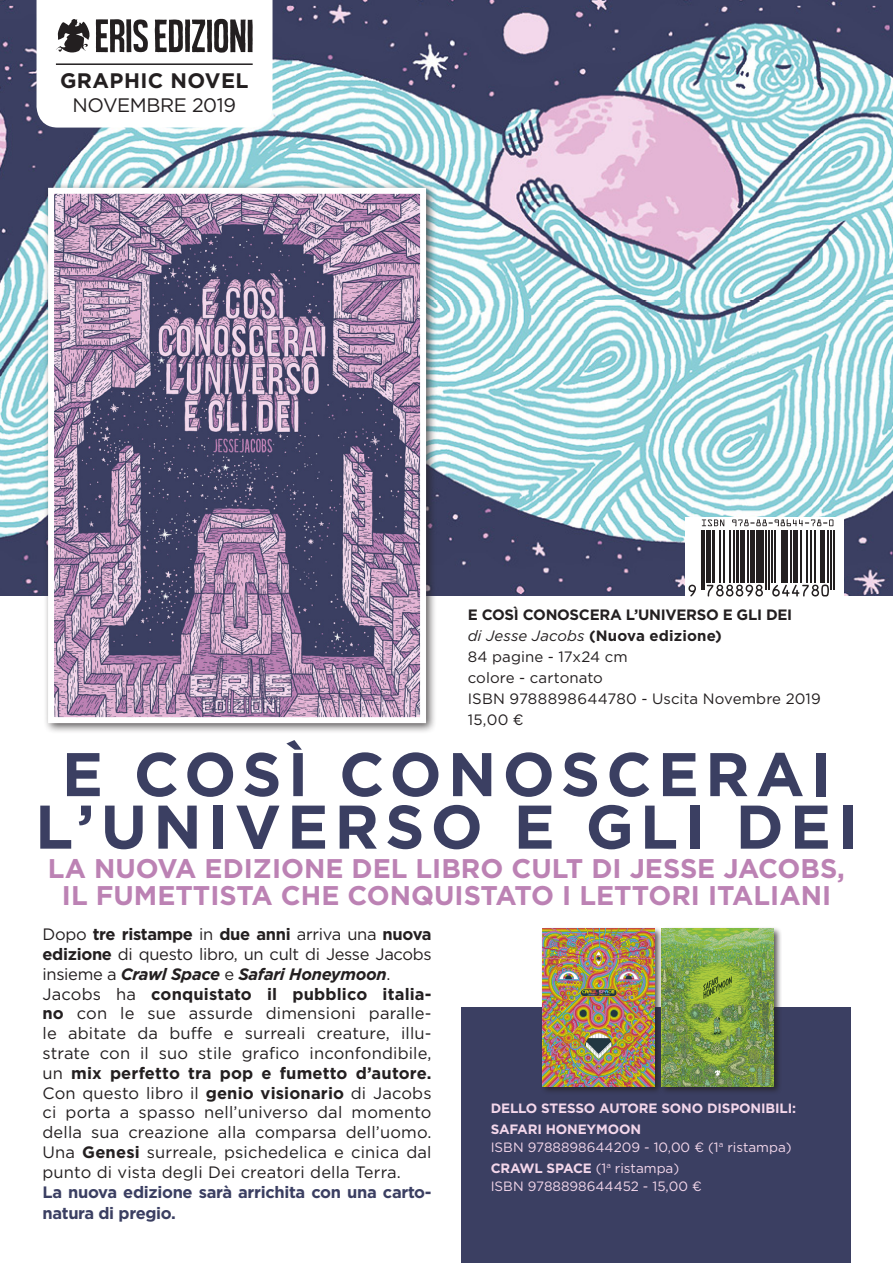
<style>
.page{position:relative;width:893px;height:1263px;background:#fff}
.page>*{position:absolute;margin:0;border:0;box-sizing:border-box;transform-origin:0 0}
.t1{font:700 61.5px/52.5px "Gotham";letter-spacing:.1em;color:#3b3f62;text-align:center}
.t2{font:700 27px/27px "Gotham";color:#bc82b4;text-align:center}
.t3{font:700 21px "Gotham";letter-spacing:.02em;color:#231f20}
.t4{font:19.5px "Gotham";letter-spacing:-.02em;color:#231f20}
.t5{font:16.5px/19.8px "Gotham";letter-spacing:.01em;color:#231f20;text-align:justify}
.t6{font:700 16.5px/21px "Gotham";letter-spacing:-.02em;color:#3b3f62}
.t7{font:15px "Gotham";letter-spacing:.005em;color:#231f20}
.t8{font:700 15px "Gotham";letter-spacing:-.02em;color:#231f20}
.t9{font:700 15px "Gotham";letter-spacing:.01em;color:#231f20}
.t10{font:13.5px "Gotham";color:#f4d7eb}
.t11{font:700 13.5px "Gotham";letter-spacing:-.01em;color:#f4d7eb}
.s1{font-weight:400;font-style:italic}
.s2{font-weight:700}
.s3{font-weight:700;font-style:italic}
</style>
<div class="page">
<img style="left:0;top:0;width:893px;height:595px">
<div style="left:461px;top:1008px;width:389px;height:255px;background:#3b3f62"></div>
<svg style="left:37px;top:0;width:236px;height:128px"></svg>
<hr style="left:56px;top:63px;width:197px;height:2px;background:#231f20">
<div style="left:540px;top:926px;width:123px;height:169px;background:#231f20;opacity:.75"></div>
<img style="left:543px;top:929px;width:111px;height:158px">
<div style="left:659px;top:926px;width:123px;height:169px;background:#231f20;opacity:.75"></div>
<img style="left:662px;top:929px;width:111px;height:158px">
<div style="left:43px;top:183px;width:394px;height:551px;background:#231f20;opacity:.75"></div>
<img style="left:55px;top:195px;width:364px;height:521px">
<div style="left:48px;top:188px;width:378px;height:535px;border:6px solid #fff"></div>
<svg style="left:685px;top:517px;width:159px;height:80px"></svg>
<svg style="left:702px;top:519px;width:22px;height:7px"></svg>
<svg style="left:732px;top:519px;width:101px;height:7px"></svg>
<svg style="left:688px;top:585px;width:8px;height:11px"></svg>
<hr style="left:701px;top:530px;width:1px;height:60px;background:#231f20">
<hr style="left:704px;top:530px;width:1px;height:60px;background:#231f20">
<div style="left:706px;top:530px;width:5px;height:53px;background:#231f20"></div>
<hr style="left:712px;top:530px;width:3px;height:53px;background:#231f20">
<hr style="left:719px;top:530px;width:2px;height:53px;background:#231f20">
<hr style="left:723px;top:530px;width:2px;height:53px;background:#231f20">
<hr style="left:729px;top:530px;width:1px;height:53px;background:#231f20">
<hr style="left:733px;top:530px;width:2px;height:53px;background:#231f20">
<hr style="left:736px;top:530px;width:3px;height:53px;background:#231f20">
<hr style="left:740px;top:530px;width:4px;height:53px;background:#231f20">
<hr style="left:747px;top:530px;width:2px;height:53px;background:#231f20">
<hr style="left:750px;top:530px;width:4px;height:53px;background:#231f20">
<svg style="left:707px;top:585px;width:56px;height:11px"></svg>
<hr style="left:756px;top:530px;width:2px;height:53px;background:#231f20">
<hr style="left:760px;top:530px;width:4px;height:53px;background:#231f20">
<hr style="left:765px;top:530px;width:2px;height:60px;background:#231f20">
<hr style="left:768px;top:530px;width:2px;height:60px;background:#231f20">
<hr style="left:771px;top:530px;width:1px;height:53px;background:#231f20">
<hr style="left:774px;top:530px;width:1px;height:53px;background:#231f20">
<hr style="left:781px;top:530px;width:1px;height:53px;background:#231f20">
<hr style="left:784px;top:530px;width:4px;height:53px;background:#231f20">
<hr style="left:791px;top:530px;width:1px;height:53px;background:#231f20">
<hr style="left:794px;top:530px;width:4px;height:53px;background:#231f20">
<hr style="left:801px;top:530px;width:1px;height:53px;background:#231f20">
<hr style="left:806px;top:530px;width:1px;height:53px;background:#231f20">
<hr style="left:810px;top:530px;width:2px;height:53px;background:#231f20">
<hr style="left:815px;top:530px;width:1px;height:53px;background:#231f20">
<svg style="left:772px;top:584px;width:57px;height:12px"></svg>
<hr style="left:820px;top:530px;width:4px;height:53px;background:#231f20">
<hr style="left:827px;top:530px;width:2px;height:53px;background:#231f20">
<hr style="left:830px;top:530px;width:1px;height:60px;background:#231f20">
<hr style="left:833px;top:530px;width:1px;height:60px;background:#231f20">
<p class="t3" style="left:60px;top:67px;width:190px">GRAPHIC NOVEL</p>
<p class="t4" style="left:73px;top:93px;width:165px">NOVEMBRE 2019</p>
<p class="t8" style="left:468px;top:605px;width:326px">E COSÌ CONOSCERA L’UNIVERSO E GLI DEI</p>
<p class="t9" style="left:468px;top:626px;width:256px"><span class="s1">di Jesse Jacobs</span> (Nuova edizione)</p>
<p class="t7" style="left:468px;top:647px;width:161px">84 pagine - 17x24 cm</p>
<p class="t7" style="left:468px;top:668px;width:137px">colore - cartonato</p>
<p class="t7" style="left:468px;top:689px;width:354px">ISBN 9788898644780 - Uscita Novembre 2019</p>
<p class="t7" style="left:468px;top:710px;width:58px">15,00 €</p>
<p class="t1" style="left:35px;top:748px;width:824px">E COSÌ CONOSCERAI<br>L’UNIVERSO E GLI DEI</p>
<p class="t2" style="left:48px;top:854px;width:798px">LA NUOVA EDIZIONE DEL LIBRO CULT DI JESSE JACOBS,<br>IL FUMETTISTA CHE CONQUISTATO I LETTORI ITALIANI</p>
<p class="t5" style="left:43px;top:924px;width:391px">Dopo <span class="s2">tre ristampe</span> in <span class="s2">due anni</span> arriva una <span class="s2">nuova edizione</span> di questo libro, un cult di Jesse Jacobs insieme a <span class="s3">Crawl Space</span> e <span class="s3">Safari Honeymoon</span>.</p>
<p class="t5" style="left:43px;top:983px;width:391px">Jacobs ha <span class="s2">conquistato il pubblico italia&shy;no</span> con le sue assurde dimensioni paralle&shy;le abitate da buffe e surreali creature, illu&shy;strate con il suo stile grafico inconfondibile, un <span class="s2">mix perfetto tra pop e fumetto d’autore.<br></span>Con questo libro il <span class="s2">genio visionario</span> di Jacobs ci porta a spasso nell’universo dal momento della sua creazione alla comparsa dell’uomo.<br>Una <span class="s2">Genesi</span> surreale, psichedelica e cinica dal punto di vista degli Dei creatori della Terra.</p>
<p class="t6" style="left:43px;top:1181px;width:391px">La nuova edizione sarà arrichita con una carto&shy;natura di pregio.</p>
<p class="t11" style="left:491px;top:1099px;width:307px">DELLO STESSO AUTORE SONO DISPONIBILI:</p>
<p class="t11" style="left:491px;top:1120px;width:152px">SAFARI HONEYMOON</p>
<p class="t10" style="left:491px;top:1138px;width:303px">ISBN 9788898644209 - 10,00 € (1<sup>a</sup> ristampa)</p>
<p class="t10" style="left:491px;top:1159px;width:190px"><span class="s2">CRAWL SPACE</span> (1<sup>a</sup> ristampa)</p>
<p class="t10" style="left:491px;top:1177px;width:213px">ISBN 9788898644452 - 15,00 €</p>
</div>
